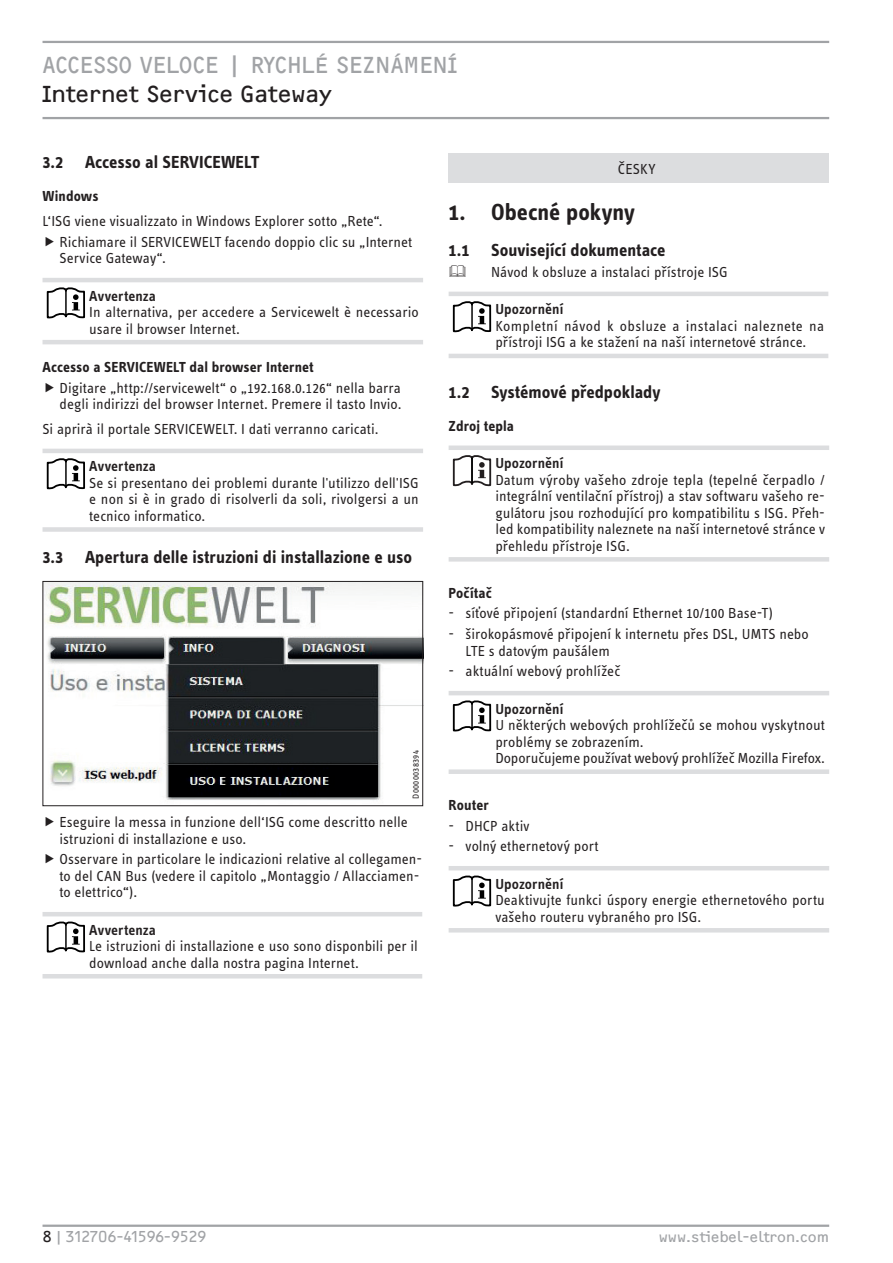
<style>
.page{position:relative;width:893px;height:1263px;background:#fff}
.page>*{position:absolute;margin:0;border:0;box-sizing:border-box;transform-origin:0 0}
.t1{font:24px "F2 FOCR Bczyk Com";letter-spacing:-.025em;color:#a1a3a6}
.t2{font:24px "F2 FOCR Bczyk Com";color:#231f20}
.t3{font:700 24px "STE Info Text";color:#231f20}
.t4{font:700 18px "STE Info Text";color:#231f20}
.t5{font:15px/16.5px "STE Info Text";color:#231f20}
.t6{font:600 15px "STE Info Text";letter-spacing:.005em;color:#231f20}
.t7{font:700 15px "STE Info Text";letter-spacing:.005em;color:#231f20}
.t8{font:15px "F2 FOCR Bczyk Com";color:#a1a3a6}
.t9{font:9px "STE Info Text";letter-spacing:.035em;color:#231f20}
.s1{color:#231f20}
</style>
<div class="page">
<hr style="left:43px;top:1224px;width:786px;height:3px;background:#a1a3a6">
<hr style="left:43px;top:41px;width:786px;height:2px;background:#a1a3a6">
<hr style="left:43px;top:117px;width:786px;height:2px;background:#a1a3a6">
<hr style="left:43px;top:278px;width:380px;height:4px;background:#dcdddf">
<hr style="left:43px;top:340px;width:380px;height:4px;background:#dcdddf">
<svg style="left:47px;top:287px;width:38px;height:31px"></svg>
<hr style="left:65px;top:290px;width:2px;height:25px;background:#000">
<hr style="left:43px;top:449px;width:380px;height:4px;background:#dcdddf">
<div style="left:43px;top:527px;width:380px;height:5px;background:#dcdddf"></div>
<svg style="left:47px;top:458px;width:38px;height:31px"></svg>
<hr style="left:65px;top:461px;width:2px;height:25px;background:#000">
<img style="left:45px;top:583px;width:376px;height:217px">
<div style="left:43px;top:581px;width:380px;height:225px;border:1px solid #231f20"></div>
<hr style="left:43px;top:912px;width:379px;height:4px;background:#dcdddf">
<hr style="left:43px;top:974px;width:379px;height:4px;background:#dcdddf">
<svg style="left:47px;top:921px;width:38px;height:31px"></svg>
<hr style="left:65px;top:925px;width:2px;height:24px;background:#000">
<div style="left:449px;top:153px;width:380px;height:29px;background:#dcdddf"></div>
<hr style="left:449px;top:292px;width:379px;height:4px;background:#dcdddf">
<hr style="left:449px;top:354px;width:379px;height:4px;background:#dcdddf">
<svg style="left:453px;top:301px;width:38px;height:31px"></svg>
<hr style="left:471px;top:304px;width:2px;height:25px;background:#000">
<div style="left:449px;top:445px;width:380px;height:5px;background:#dcdddf"></div>
<div style="left:449px;top:557px;width:380px;height:5px;background:#dcdddf"></div>
<svg style="left:453px;top:455px;width:38px;height:31px"></svg>
<hr style="left:471px;top:458px;width:2px;height:25px;background:#000">
<hr style="left:449px;top:691px;width:380px;height:4px;background:#dcdddf">
<div style="left:449px;top:769px;width:380px;height:5px;background:#dcdddf"></div>
<svg style="left:453px;top:700px;width:38px;height:31px"></svg>
<hr style="left:471px;top:703px;width:2px;height:25px;background:#000">
<hr style="left:449px;top:866px;width:380px;height:4px;background:#dcdddf">
<hr style="left:449px;top:928px;width:380px;height:4px;background:#dcdddf">
<svg style="left:453px;top:875px;width:38px;height:31px"></svg>
<hr style="left:471px;top:879px;width:2px;height:24px;background:#000">
<h1 class="t1" style="left:43px;top:51px;width:416px">ACCESSO VELOCE | RYCHLÉ SEZNÁMENÍ</h1>
<h1 class="t2" style="left:43px;top:80px;width:291px">Internet Service Gateway</h1>
<p class="t4" style="left:43px;top:151px;width:218px">3.2 Accesso al SERVICEWELT</p>
<p class="t7" style="left:43px;top:187px;width:58px">Windows</p>
<p class="t5" style="left:60px;top:211px;width:354px;line-height:20.7px;text-indent:-17px">L‘ISG viene visualizzato in Windows Explorer sotto „Rete“.<br>Richiamare il SERVICEWELT facendo doppio clic su „Internet</p>
<p class="t5" style="left:60px;top:250px;width:108px">Service Gateway“.</p>
<p class="t6" style="left:89px;top:287px;width:68px">Avvertenza</p>
<p class="t5" style="left:89px;top:304px;width:331px">In alternativa, per accedere a Servicewelt è necessario usare il browser Internet.</p>
<p class="t7" style="left:43px;top:358px;width:273px">Accesso a SERVICEWELT dal browser Internet</p>
<p class="t5" style="left:60px;top:379px;width:344px">Digitare „http://servicewelt“ o „192.168.0.126“ nella barra degli indirizzi del browser Internet. Premere il tasto Invio.</p>
<p class="t5" style="left:43px;top:421px;width:338px">Si aprirà il portale SERVICEWELT. I dati verranno caricati.</p>
<p class="t6" style="left:89px;top:458px;width:68px">Avvertenza</p>
<p class="t5" style="left:89px;top:475px;width:331px;text-align:justify">Se si presentano dei problemi durante l'utilizzo dell'ISG e non si è in grado di risolverli da soli, rivolgersi a un tecnico informatico.</p>
<p class="t4" style="left:43px;top:546px;width:371px">3.3 Apertura delle istruzioni di installazione e uso</p>
<p class="t9" style="left:411px;top:799px;width:50px;rotate:-90deg">D0000038394</p>
<p class="t5" style="left:60px;top:814px;width:350px">Eseguire la messa in funzione dell‘ISG come descritto nelle istruzioni di installazione e uso.</p>
<p class="t5" style="left:60px;top:851px;width:364px">Osservare in particolare le indicazioni relative al collegamen&shy;to del CAN Bus (vedere il capitolo „Montaggio / Allacciamen&shy;to elettrico“).</p>
<p class="t6" style="left:89px;top:921px;width:68px">Avvertenza</p>
<p class="t5" style="left:89px;top:938px;width:330px">Le istruzioni di installazione e uso sono disponbili per il download anche dalla nostra pagina Internet.</p>
<p class="t5" style="left:618px;top:160px;width:39px">ČESKY</p>
<h1 class="t3" style="left:449px;top:198px;width:188px">1. Obecné pokyny</h1>
<p class="t4" style="left:449px;top:240px;width:218px">1.1 Související dokumentace</p>
<p class="t5" style="left:491px;top:264px;width:238px">Návod k obsluze a instalaci přístroje ISG</p>
<p class="t6" style="left:495px;top:301px;width:70px">Upozornění</p>
<p class="t5" style="left:495px;top:318px;width:330px">Kompletní návod k obsluze a instalaci naleznete na přístroji ISG a ke stažení na naší internetové stránce.</p>
<p class="t4" style="left:449px;top:381px;width:213px">1.2 Systémové předpoklady</p>
<p class="t7" style="left:449px;top:417px;width:67px">Zdroj tepla</p>
<p class="t6" style="left:495px;top:455px;width:70px">Upozornění</p>
<p class="t5" style="left:495px;top:471px;width:331px;text-align:justify">Datum výroby vašeho zdroje tepla (tepelné čerpadlo / integrální ventilační přístroj) a stav softwaru vašeho re&shy;gulátoru jsou rozhodující pro kompatibilitu s ISG. Přeh&shy;led kompatibility naleznete na naší internetové stránce v přehledu přístroje ISG.</p>
<p class="t7" style="left:449px;top:584px;width:45px">Počítač</p>
<p class="t5" style="left:449px;top:605px;width:326px">- síťové připojení (standardní Ethernet 10/100 Base-T)</p>
<p class="t5" style="left:466px;top:626px;width:345px;text-indent:-17px">- širokopásmové připojení k internetu přes DSL, UMTS nebo<br>LTE s datovým paušálem</p>
<p class="t5" style="left:449px;top:663px;width:173px">- aktuální webový prohlížeč</p>
<p class="t6" style="left:495px;top:700px;width:70px">Upozornění</p>
<p class="t5" style="left:495px;top:717px;width:331px">U některých webových prohlížečů se mohou vyskytnout problémy se zobrazením.<br>Doporučujeme používat webový prohlížeč Mozilla Firefox.</p>
<p class="t7" style="left:449px;top:796px;width:42px">Router</p>
<p class="t5" style="left:449px;top:817px;width:82px">- DHCP aktiv</p>
<p class="t5" style="left:449px;top:838px;width:151px">- volný ethernetový port</p>
<p class="t6" style="left:495px;top:875px;width:70px">Upozornění</p>
<p class="t5" style="left:495px;top:892px;width:331px">Deaktivujte funkci úspory energie ethernetového portu vašeho routeru vybraného pro ISG.</p>
<p class="t8" style="left:43px;top:1228px;width:165px"><span class="s1">8</span>|312706-41596-9529</p>
<p class="t8" style="left:659px;top:1228px;width:172px">www.stiebel-eltron.com</p>
</div>
